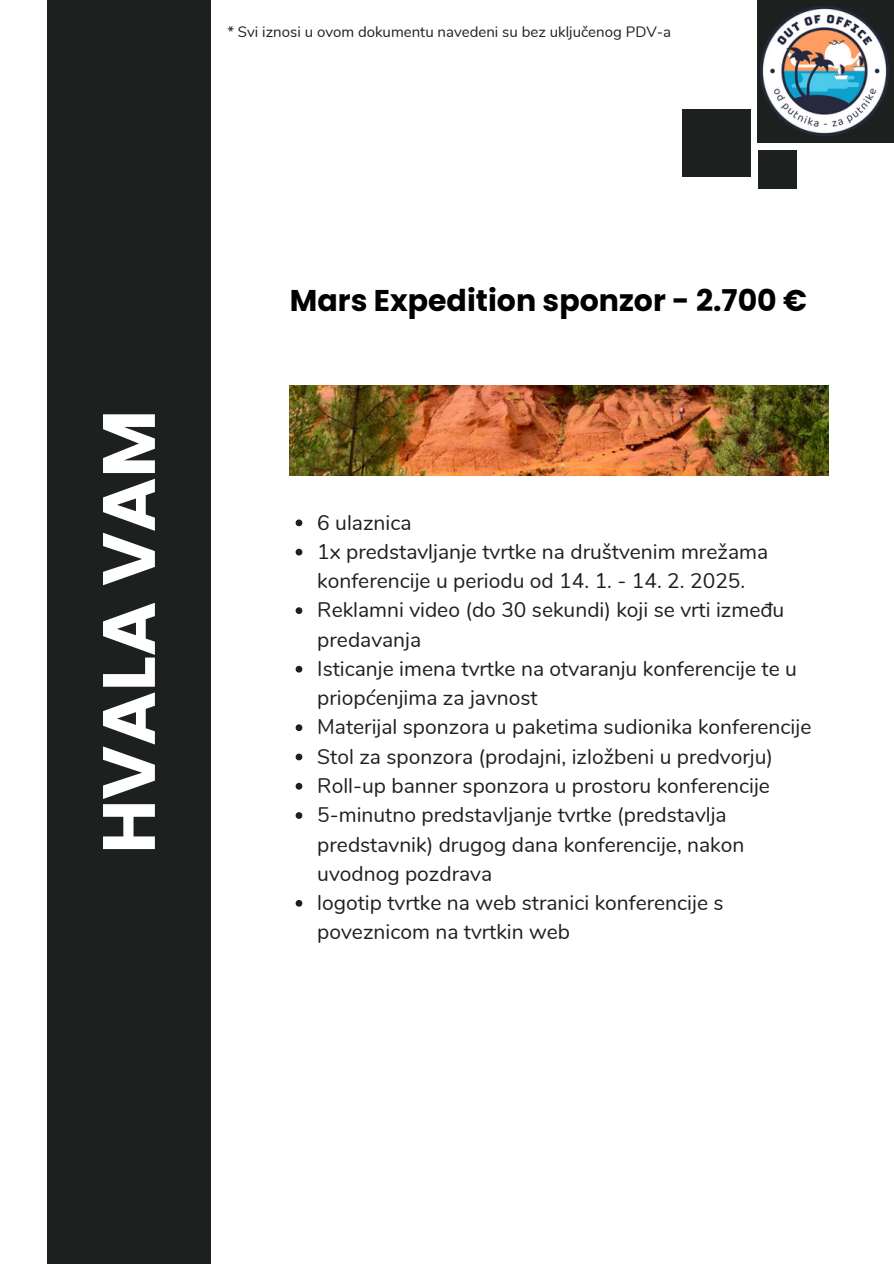
<style>
.page{position:relative;width:894px;height:1264px;background:#fff}
.page>*{position:absolute;margin:0;border:0;box-sizing:border-box;transform-origin:0 0}
.t1{font:700 73.8px "Poppins";color:#fff}
.t2{font:700 30px "Poppins";color:#000}
.t3{font:21px/29.2px "Nunito";color:#1c2120}
.t4{font:15px "Nunito";color:#1c2120}
</style>
<div class="page">
<div style="left:47px;top:0;width:163px;height:1263px;background:#1c2120"></div>
<img style="left:290px;top:385px;width:537px;height:90px">
<svg style="left:295px;top:519px;width:7px;height:7px"></svg>
<svg style="left:295px;top:548px;width:7px;height:7px"></svg>
<svg style="left:295px;top:607px;width:7px;height:7px"></svg>
<svg style="left:295px;top:665px;width:7px;height:7px"></svg>
<svg style="left:295px;top:724px;width:7px;height:7px"></svg>
<svg style="left:295px;top:753px;width:7px;height:7px"></svg>
<svg style="left:295px;top:782px;width:7px;height:7px"></svg>
<svg style="left:295px;top:812px;width:7px;height:6px"></svg>
<svg style="left:295px;top:900px;width:7px;height:6px"></svg>
<div style="left:757px;top:0;width:136px;height:143px;background:#1c2120"></div>
<img style="left:760px;top:7px;width:128px;height:128px">
<div style="left:682px;top:109px;width:68px;height:68px;background:#1c2120"></div>
<div style="left:758px;top:150px;width:38px;height:38px;background:#1c2120"></div>
<p class="t4" style="left:227px;top:21px;width:445px">* Svi iznosi u ovom dokumentu navedeni su bez uključenog PDV-a</p>
<p class="t1" style="left:77px;top:853px;width:445px;rotate:-90deg">HVALA VAM</p>
<p class="t2" style="left:290px;top:279px;width:518px">Mars Expedition sponzor - 2.700 €</p>
<h1 class="t3" style="left:317px;top:508px;width:96px">6 ulaznica</h1>
<p class="t3" style="left:317px;top:537px;width:452px">1x predstavljanje tvrtke na društvenim mrežama konferencije u periodu od 14. 1. - 14. 2. 2025.</p>
<p class="t3" style="left:317px;top:596px;width:468px">Reklamni video (do 30 sekundi) koji se vrti između predavanja</p>
<h2 class="t3" style="left:317px;top:654px;width:481px">Isticanje imena tvrtke na otvaranju konferencije te u priopćenjima za javnost</h2>
<p class="t3" style="left:317px;top:713px;width:495px">Materijal sponzora u paketima sudionika konferencije</p>
<p class="t3" style="left:317px;top:742px;width:457px">Stol za sponzora (prodajni, izložbeni u predvorju)</p>
<p class="t3" style="left:317px;top:771px;width:454px">Roll-up banner sponzora u prostoru konferencije</p>
<p class="t3" style="left:317px;top:800px;width:428px">5-minutno predstavljanje tvrtke (predstavlja predstavnik) drugog dana konferencije, nakon uvodnog pozdrava</p>
<p class="t3" style="left:317px;top:888px;width:407px">logotip tvrtke na web stranici konferencije s poveznicom na tvrtkin web</p>
</div>
